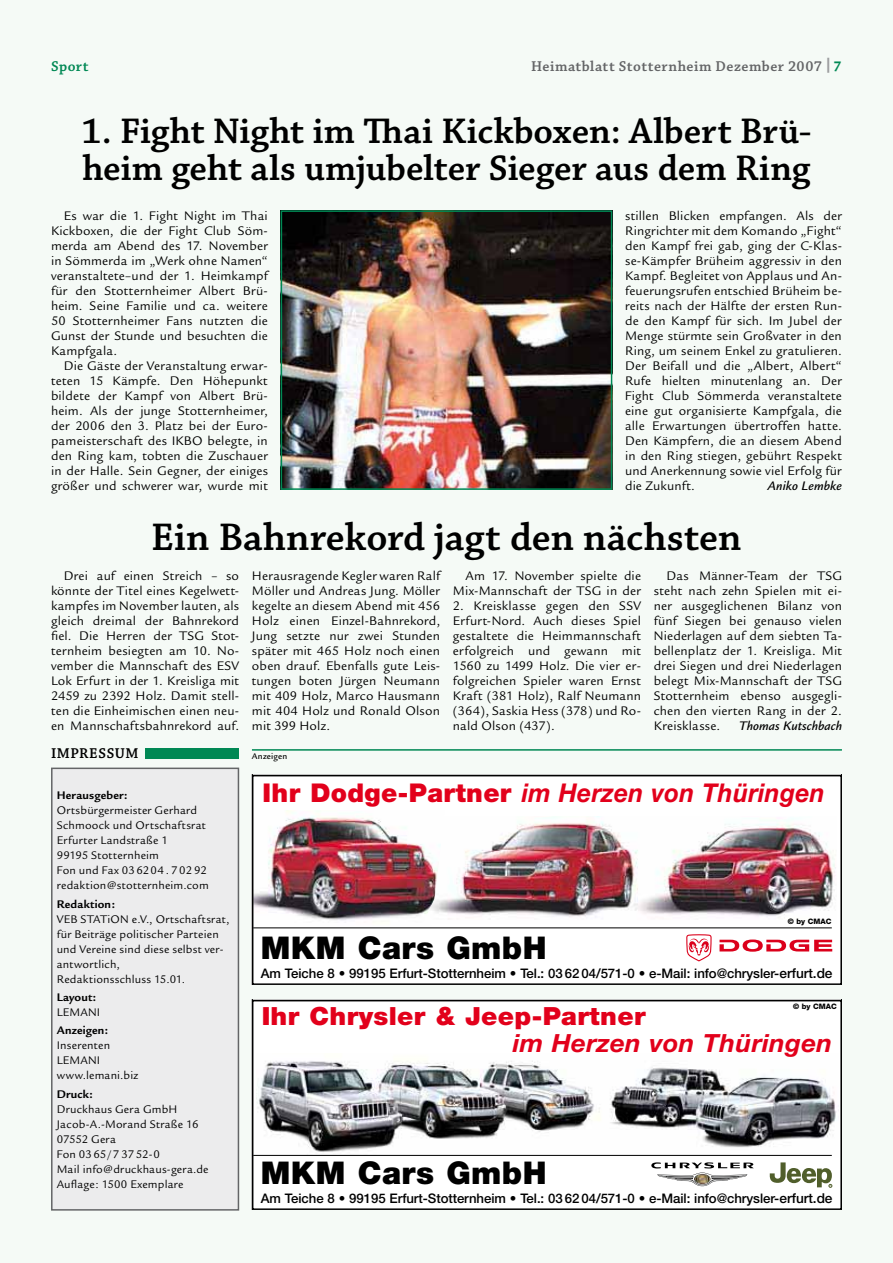
<style>
.page{position:relative;width:893px;height:1263px;background:#f5faf6}
.page>*{position:absolute;margin:0;border:0;box-sizing:border-box;transform-origin:0 0}
.t1{font:600 40.5px "Chaparral Pro";color:#000}
.t2{font:600 37.5px/37.5px "Chaparral Pro";color:#000}
.t3{font:900 31.35px "Helvetica Neue";letter-spacing:.015em;color:#000}
.t4{font:italic 700 25.95px "Helvetica Neue";letter-spacing:.01em;color:#e2001b;scale:.95 1}
.t5{font:900 25.05px "Helvetica Neue";letter-spacing:.015em;color:#e2001b}
.t6{font:italic 700 25.05px "Helvetica Neue";letter-spacing:.01em;color:#e2001b}
.t7{font:600 15px "Chaparral Pro";letter-spacing:.03em;color:#646567}
.t8{font:600 15px "Chaparral Pro";letter-spacing:.04em;color:#000}
.t9{font:600 15px "Chaparral Pro";letter-spacing:.03em;color:#008854}
.t10{font:13.5px/15px "Legacy Sans";letter-spacing:.015em;color:#000;text-align:justify}
.t11{font:italic 500 13.5px "Legacy Sans";letter-spacing:.005em;color:#000}
.t12{font:500 13.2px "Helvetica Neue";letter-spacing:-.005em;color:#000}
.t13{font:12px/15px "Legacy Sans";letter-spacing:.015em;color:#000}
.t14{font:700 12px "Legacy Sans";letter-spacing:.02em;color:#000}
.t15{font:500 9px "Legacy Sans";letter-spacing:.03em;color:#000}
.t16{font:800 7.5px "Helvetica Neue";color:#000}
.s1{font-family:"Legacy Sans";font-weight:700;color:#9c9d9f}
.s2{font-family:"Legacy Sans";font-weight:700;color:#008854}
.s3{font-weight:900;font-style:normal}
.s4{font-size:13.65px}
</style>
<div class="page">
<hr style="left:252px;top:749px;width:590px;height:2px;background:#008854">
<div style="left:146px;top:748px;width:93px;height:11px;background:#008854"></div>
<div style="left:52px;top:768px;width:186px;height:442px;background:#ececed"></div>
<div style="left:51px;top:767px;width:188px;height:443px;border:2px solid #646567"></div>
<svg style="left:255px;top:1061px;width:581px;height:127px"></svg>
<svg style="left:646px;top:1157px;width:114px;height:29px"></svg>
<svg style="left:770px;top:1158px;width:62px;height:29px"></svg>
<hr style="left:253px;top:1155px;width:579px;height:1px;background:#000">
<div style="left:252px;top:1000px;width:590px;height:210px;border:2px solid #000"></div>
<img style="left:255px;top:817px;width:578px;height:145px">
<div style="left:252px;top:775px;width:590px;height:210px;border:2px solid #000"></div>
<img style="left:284px;top:213px;width:325px;height:274px">
<div style="left:281px;top:210px;width:331px;height:280px;border:2px solid #008854"></div>
<p class="t9" style="left:51px;top:60px;width:39px">Sport</p>
<p class="t7" style="left:531px;top:60px;width:312px">Heimatblatt Stotternheim Dezember 2007 <span class="s1">|</span><span class="s2">7</span></p>
<h2 class="t2" style="left:82px;top:115px;width:731px">1. Fight Night im Thai Kickboxen: Albert Brü&shy;heim geht als umjubelter Sieger aus dem Ring</h2>
<p class="t10" style="left:51px;top:209px;width:218px;text-indent:13px">Es war die 1. Fight Night im Thai Kickboxen, die der Fight Club Söm&shy;merda am Abend des 17. November in Sömmerda im „Werk ohne Namen“ veranstaltete–und der 1. Heimkampf für den Stotternheimer Albert Brü&shy;heim. Seine Familie und ca. weitere 50 Stotternheimer Fans nutzten die Gunst der Stunde und besuchten die Kampfgala.</p>
<p class="t10" style="left:51px;top:359px;width:218px;text-indent:13px">Die Gäste der Veranstaltung erwar&shy;teten 15 Kämpfe. Den Höhepunkt bildete der Kampf von Albert Brü&shy;heim. Als der junge Stotternheimer, der 2006 den 3. Platz bei der Euro&shy;pameisterschaft des IKBO belegte, in den Ring kam, tobten die Zuschauer in der Halle. Sein Gegner, der einiges größer und schwerer war, wurde mit</p>
<p class="t10" style="left:625px;top:209px;width:218px">stillen Blicken empfangen. Als der Ringrichter mit dem Komando „Fight“ den Kampf frei gab, ging der C-Klas&shy;se-Kämpfer Brüheim aggressiv in den Kampf. Begleitet von Applaus und An&shy;feuerungsrufen entschied Brüheim be&shy;reits nach der Hälfte der ersten Run&shy;de den Kampf für sich. Im Jubel der Menge stürmte sein Großvater in den Ring, um seinem Enkel zu gratulieren.<br>Der Beifall und die „Albert, Albert“ Rufe hielten minutenlang an. Der Fight Club Sömmerda veranstaltete eine gut organisierte Kampfgala, die alle Erwartungen übertroffen hatte.<br>Den Kämpfern, die an diesem Abend in den Ring stiegen, gebührt Respekt und Anerkennung sowie viel Erfolg für die Zukunft.</p>
<p class="t11" style="left:768px;top:480px;width:76px">Aniko Lembke</p>
<h1 class="t1" style="left:151px;top:521px;width:592px">Ein Bahnrekord jagt den nächsten</h1>
<p class="t10" style="left:51px;top:569px;width:190px;text-indent:13px">Drei auf einen Streich – so könnte der Titel eines Kegelwett&shy;kampfes im November lauten, als gleich dreimal der Bahnrekord fiel. Die Herren der TSG Stot&shy;ternheim besiegten am 10. No&shy;vember die Mannschaft des ESV Lok Erfurt in der 1. Kreisliga mit 2459 zu 2392 Holz. Damit stell&shy;ten die Einheimischen einen neu&shy;en Mannschaftsbahnrekord auf.</p>
<p class="t10" style="left:252px;top:569px;width:190px">Herausragende Kegler waren Ralf Möller und Andreas Jung. Möller kegelte an diesem Abend mit 456<br>Holz einen Einzel-Bahnrekord, Jung setzte nur zwei Stunden später mit 465 Holz noch einen oben drauf. Ebenfalls gute Leis&shy;tungen boten Jürgen Neumann mit 409 Holz, Marco Hausmann mit 404 Holz und Ronald Olson mit 399 Holz.</p>
<p class="t10" style="left:453px;top:569px;width:190px;text-align:right">Am 17. November spielte die<br>Mix-Mannschaft der TSG in der</p>
<p class="t10" style="left:453px;top:599px;width:190px">2. Kreisklasse gegen den SSV Erfurt-Nord. Auch dieses Spiel gestaltete die Heimmannschaft erfolgreich und gewann mit 1560 zu 1499 Holz. Die vier er&shy;folgreichen Spieler waren Ernst Kraft (381 Holz), Ralf Neumann (364), Saskia Hess (378) und Ro&shy;nald Olson (437).</p>
<p class="t8" style="left:51px;top:748px;width:89px">IMPRESSUM</p>
<p class="t15" style="left:252px;top:752px;width:37px">Anzeigen</p>
<p class="t10" style="left:654px;top:569px;width:190px;text-indent:13px">Das Männer-Team der TSG steht nach zehn Spielen mit ei&shy;ner ausgeglichenen Bilanz von fünf Siegen bei genauso vielen Niederlagen auf dem siebten Ta&shy;bellenplatz der 1. Kreisliga. Mit drei Siegen und drei Niederlagen belegt Mix-Mannschaft der TSG Stotternheim ebenso ausgegli&shy;chen den vierten Rang in der 2.<br>Kreisklasse.</p>
<p class="t11" style="left:739px;top:720px;width:104px">Thomas Kutschbach</p>
<p class="t14" style="left:57px;top:791px;width:72px">Herausgeber:</p>
<p class="t13" style="left:57px;top:804px;width:154px">Ortsbürgermeister Gerhard<br>Schmoock und Ortschaftsrat<br>Erfurter Landstraße 1<br>99195 Stotternheim<br>Fon und Fax 036204 . 7 02 92 redaktion@stotternheim.com</p>
<p class="t14" style="left:57px;top:899px;width:60px">Redaktion:</p>
<p class="t13" style="left:57px;top:912px;width:174px">VEB STATiON e.V., Ortschaftsrat, für Beiträge politischer Parteien und Vereine sind diese selbst ver&shy;antwortlich,<br>Redaktionsschluss 15.01.</p>
<p class="t14" style="left:57px;top:993px;width:41px">Layout:</p>
<p class="t13" style="left:57px;top:1005px;width:45px">LEMANI</p>
<p class="t14" style="left:57px;top:1026px;width:53px">Anzeigen:</p>
<p class="t13" style="left:57px;top:1039px;width:83px">Inserenten<br>LEMANI www.lemani.biz</p>
<p class="t14" style="left:57px;top:1090px;width:38px">Druck:</p>
<p class="t13" style="left:57px;top:1103px;width:153px">Druckhaus Gera GmbH<br>Jacob-A.-Morand Straße 16<br>07552 Gera<br>Fon 0365/7 3752-0<br>Mail info@druckhaus-gera.de<br>Auflage: 1500 Exemplare</p>
<h3 class="t4" style="left:263px;top:783px;width:593px"><span class="s3">Ihr Dodge-Partner</span> im Herzen von Thüringen</h3>
<p class="t16" style="left:788px;top:918px;width:45px">© by CMAC</p>
<h3 class="t3" style="left:261px;top:937px;width:287px">MKM Cars GmbH</h3>
<p class="t12" style="left:261px;top:968px;width:573px">Am Teiche 8 • 99195 Erfurt-Stotternheim • Tel.: 03 62 04/571-0 • e-Mail: info@chrysler-<span class="s4">erfurt.de</span></p>
<p class="t16" style="left:793px;top:1004px;width:45px">© by CMAC</p>
<h3 class="t5" style="left:262px;top:1007px;width:385px">Ihr Chrysler &amp; Jeep-Partner</h3>
<h3 class="t6" style="left:513px;top:1034px;width:321px">im Herzen von Thüringen</h3>
<h3 class="t3" style="left:261px;top:1162px;width:287px">MKM Cars GmbH</h3>
<p class="t12" style="left:261px;top:1193px;width:573px">Am Teiche 8 • 99195 Erfurt-Stotternheim • Tel.: 03 62 04/571-0 • e-Mail: info@chrysler-<span class="s4">erfurt.de</span></p>
</div>
